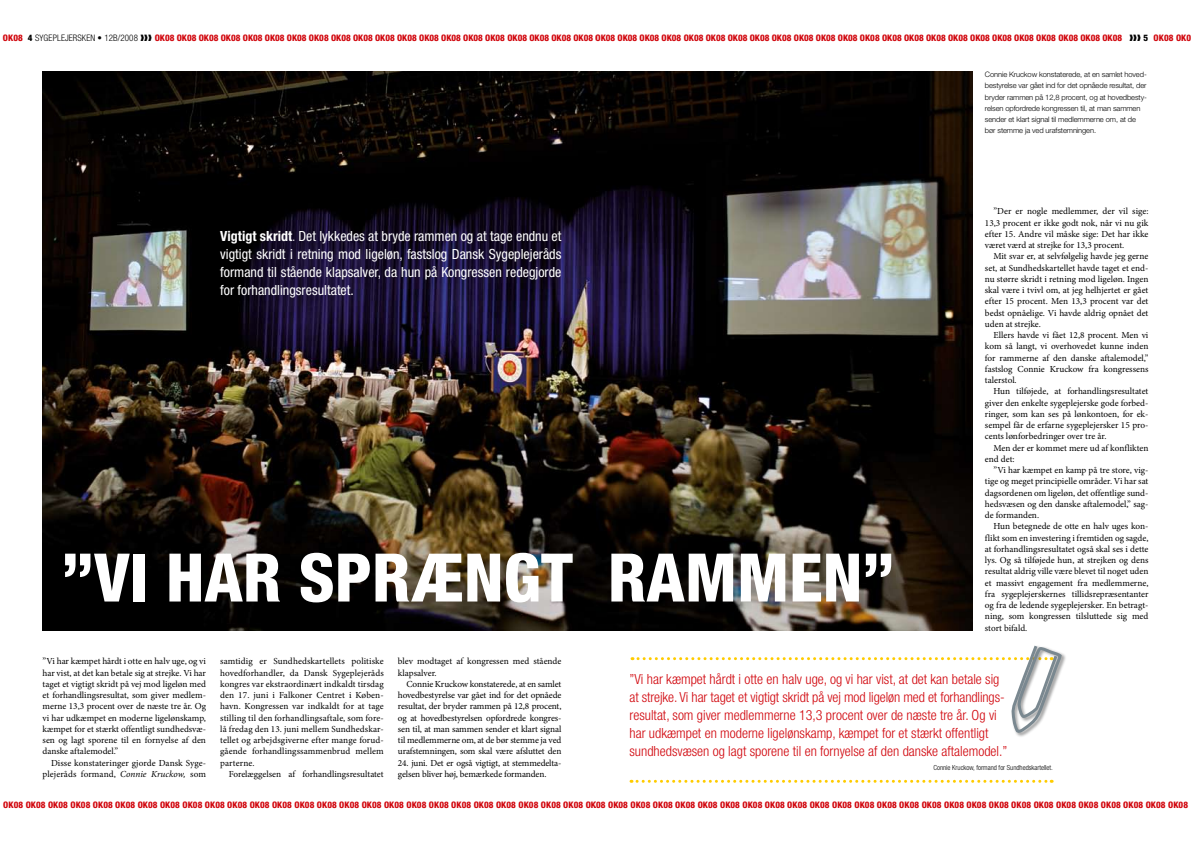
<style>
.page{position:relative;width:1191px;height:842px;background:#fff}
.page>*{position:absolute;margin:0;border:0;box-sizing:border-box;transform-origin:0 0}
.t1{font:800 condensed 67px "Helvetica Neue LT Std";color:#fff}
.t2{font:300 condensed 14px/18px "Helvetica Neue LT Std";color:#d1050c}
.t3{font:condensed 14px/18px "Helvetica Neue LT Std";color:#fff;text-align:justify}
.t4{font:9.2px/11.2px "Minion Pro";color:#000;text-align:justify}
.t5{font:800 condensed 9px "Helvetica Neue LT Std";letter-spacing:.01em;color:#d1050c}
.t6{font:800 condensed 9px "Helvetica Neue LT Std";color:#000}
.t7{font:300 7.5px/11.2px "Helvetica Neue LT Std";letter-spacing:-.01em;color:#000}
.t8{font:300 condensed 7px "Helvetica Neue LT Std";color:#000}
.s1{color:#000}
.s2{font-weight:300;color:#000}
.s3{font-weight:700}
.s4{font-weight:300}
.s5{font-style:italic}
</style>
<div class="page">
<img style="left:43px;top:72px;width:929px;height:559px">
<svg style="left:632px;top:645px;width:431px;height:92px"></svg>
<svg style="left:631px;top:780px;width:421px;height:3px"></svg>
<p class="t5" style="left:3px;top:32px;width:1120px">OK08 <span class="s1">4</span> <span class="s2">Sygeplejersken • 12B/2008</span> <span class="s1">❱❱❱</span> OK08 OK08 OK08 OK08 OK08 OK08 OK08 OK08 OK08 OK08 OK08 OK08 OK08 OK08 OK08 OK08 OK08 OK08 OK08 OK08 OK08 OK08 OK08 OK08 OK08 OK08 OK08 OK08 OK08 OK08 OK08 OK08 OK08 OK08 OK08 OK08 OK08 OK08 OK08 OK08 OK08 OK08 OK08 OK08</p>
<p class="t5" style="left:1153px;top:33px;width:39px">OK08 OK0</p>
<p class="t6" style="left:1129px;top:32px;width:20px">❱❱❱ 5</p>
<h2 class="t3" style="left:220px;top:227px;width:343px"><span class="s3">Vigtigt skridt</span><span class="s4">.</span> Det lykkedes at bryde rammen og at tage endnu et vigtigt skridt i retning mod ligeløn, fastslog Dansk Sygeplejeråds formand til stående klapsalver, da hun på Kongressen redegjorde for forhandlingsresultatet.</h2>
<h1 class="t1" style="left:62px;top:536px;width:834px">”VI HAR SPRÆNGT RAMMEN”</h1>
<p class="t7" style="left:985px;top:69px;width:163px">Connie Kruckow konstaterede, at en samlet hoved&shy;bestyrelse var gået ind for det opnåede resultat, der bryder rammen på 12,8 procent, og at hovedbesty&shy;relsen opfordrede kongressen til, at man sammen sender et klart signal til medlemmerne om, at de bør stemme ja ved urafstemningen.</p>
<p class="t4" style="left:985px;top:206px;width:165px;text-indent:9px">”Der er nogle medlemmer, der vil sige:<br>13,3 procent er ikke godt nok, når vi nu gik efter 15. Andre vil måske sige: Det har ikke været værd at strejke for 13,3 procent.</p>
<p class="t4" style="left:985px;top:251px;width:165px;text-indent:9px">Mit svar er, at selvfølgelig havde jeg gerne set, at Sundhedskartellet havde taget et end&shy;nu større skridt i retning mod ligeløn. Ingen skal være i tvivl om, at jeg helhjertet er gået efter 15 procent. Men 13,3 procent var det bedst opnåelige. Vi havde aldrig opnået det uden at strejke.</p>
<p class="t4" style="left:985px;top:330px;width:165px;text-indent:9px">Ellers havde vi fået 12,8 procent. Men vi kom så langt, vi overhovedet kunne inden for rammerne af den danske aftalemodel,” fastslog Connie Kruckow fra kongressens talerstol.</p>
<p class="t4" style="left:985px;top:386px;width:165px;text-indent:9px">Hun tilføjede, at forhandlingsresultatet giver den enkelte sygeplejerske gode forbed&shy;ringer, som kan ses på lønkontoen, for ek&shy;sempel får de erfarne sygeplejersker 15 pro&shy;cents lønforbedringer over tre år.</p>
<p class="t4" style="left:985px;top:442px;width:165px;text-indent:9px">Men der er kommet mere ud af konflikten end det:</p>
<p class="t4" style="left:985px;top:465px;width:165px;text-indent:9px">”Vi har kæmpet en kamp på tre store, vig&shy;tige og meget principielle områder. Vi har sat dagsordenen om ligeløn, det offentlige sund&shy;hedsvæsen og den danske aftalemodel,” sag&shy;de formanden.</p>
<p class="t4" style="left:985px;top:521px;width:165px;text-indent:9px">Hun betegnede de otte en halv uges kon&shy;flikt som en investering i fremtiden og sagde, at forhandlingsresultatet også skal ses i dette lys. Og så tilføjede hun, at strejken og dens resultat aldrig ville være blevet til noget uden et massivt engagement fra medlemmerne, fra sygeplejerskernes tillidsrepræsentanter og fra de ledende sygeplejersker. En betragt&shy;ning, som kongressen tilsluttede sig med stort bifald.</p>
<p class="t4" style="left:43px;top:656px;width:165px">”Vi har kæmpet hårdt i otte en halv uge, og vi har vist, at det kan betale sig at strejke. Vi har taget et vigtigt skridt på vej mod ligeløn med et forhandlingsresultat, som giver medlem&shy;merne 13,3 procent over de næste tre år. Og vi har udkæmpet en moderne ligelønskamp, kæmpet for et stærkt offentligt sundhedsvæ&shy;sen og lagt sporene til en fornyelse af den danske aftalemodel.”</p>
<p class="t4" style="left:43px;top:757px;width:165px;text-align:right">Disse konstateringer gjorde Dansk Syge&shy;plejeråds formand, <span class="s5">Connie Kruckow,</span> som</p>
<p class="t4" style="left:220px;top:656px;width:165px">samtidig er Sundhedskartellets politiske hovedforhandler, da Dansk Sygeplejeråds kongres var ekstraordinært indkaldt tirsdag den 17. juni i Falkoner Centret i Køben&shy;havn. Kongressen var indkaldt for at tage stilling til den forhandlingsaftale, som fore&shy;lå fredag den 13. juni mellem Sundhedskar&shy;tellet og arbejdsgiverne efter mange forud&shy;gående forhandlingssammenbrud mellem parterne.</p>
<p class="t4" style="left:229px;top:768px;width:156px">Forelæggelsen af forhandlingsresultatet</p>
<p class="t4" style="left:398px;top:656px;width:165px">blev modtaget af kongressen med stående klapsalver.</p>
<p class="t4" style="left:398px;top:678px;width:165px;text-indent:9px">Connie Kruckow konstaterede, at en samlet hovedbestyrelse var gået ind for det opnåede resultat, der bryder rammen på 12,8 procent, og at hovedbestyrelsen opfordrede kongres&shy;sen til, at man sammen sender et klart signal til medlemmerne om, at de bør stemme ja ved urafstemningen, som skal være afsluttet den</p>
<p class="t4" style="left:398px;top:757px;width:165px">24. juni. Det er også vigtigt, at stemmedelta&shy;gelsen bliver høj, bemærkede formanden.</p>
<p class="t2" style="left:629px;top:669px;width:379px">”Vi har kæmpet hårdt i otte en halv uge, og vi har vist, at det kan betale sig at strejke. Vi har taget et vigtigt skridt på vej mod ligeløn med et forhandlings&shy;resultat, som giver medlemmerne 13,3 procent over de næste tre år. Og vi har udkæmpet en moderne ligelønskamp, kæmpet for et stærkt offentligt sundhedsvæsen og lagt sporene til en fornyelse af den danske aftalemodel.”</p>
<p class="t8" style="left:933px;top:763px;width:121px">Connie Kruckow, formand for Sundhedskartellet.</p>
<p class="t5" style="left:3px;top:799px;width:1186px">OK08 OK08 OK08 OK08 OK08 OK08 OK08 OK08 OK08 OK08 OK08 OK08 OK08 OK08 OK08 OK08 OK08 OK08 OK08 OK08 OK08 OK08 OK08 OK08 OK08 OK08 OK08 OK08 OK08 OK08 OK08 OK08 OK08 OK08 OK08 OK08 OK08 OK08 OK08 OK08 OK08 OK08 OK08 OK08 OK08 OK08 OK08 OK08 OK08 OK08 OK08 OK08 OK08</p>
</div>
